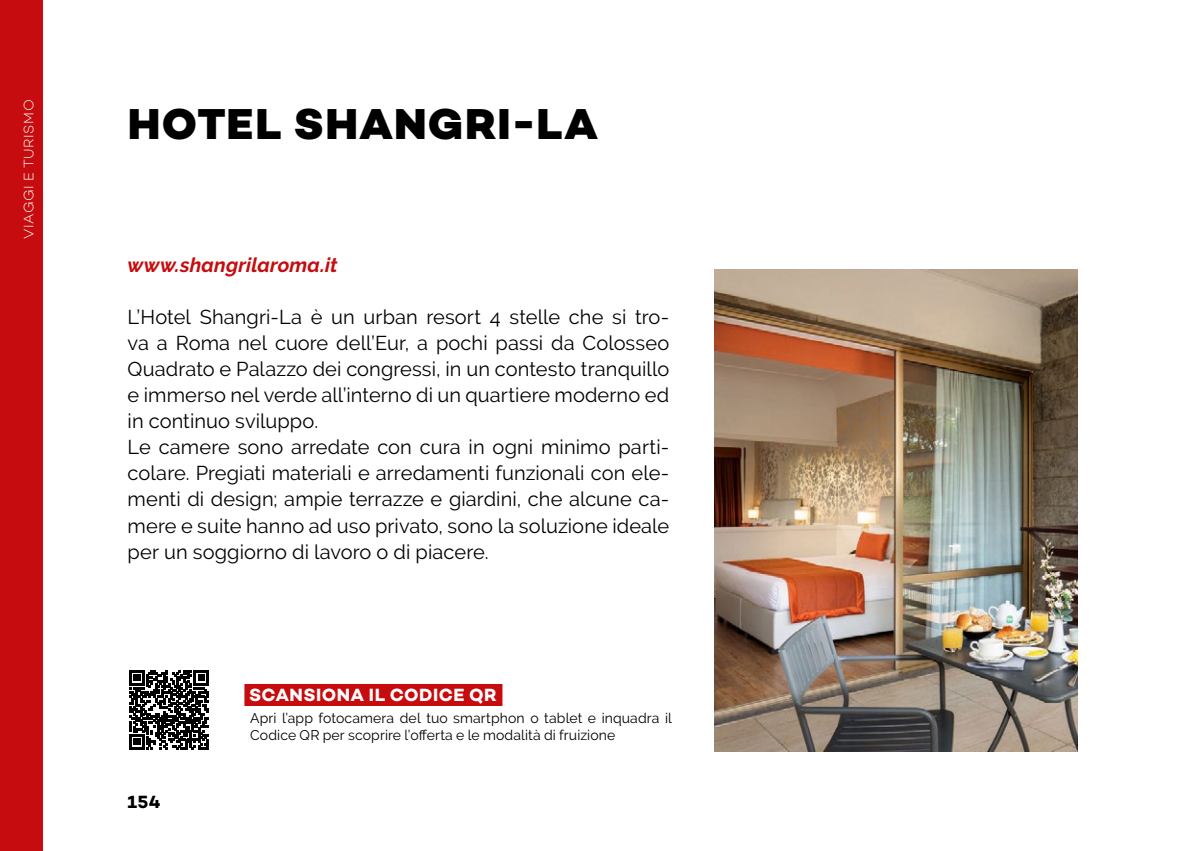
<style>
.page{position:relative;width:1191px;height:851px;background:#fff}
.page>*{position:absolute;margin:0;border:0;box-sizing:border-box;transform-origin:0 0}
.titolo{font:800 44px "Campton";letter-spacing:.03em;color:#000}
.tetso{font:20px/26px "Raleway";letter-spacing:.005em;color:#000;text-align:justify}
.sito_internet{font:italic 700 20px "Raleway";letter-spacing:.01em;color:#c60c0e}
.scan{font:700 18px "Campton";letter-spacing:.025em;color:#fff}
.t1{font:700 18px "Campton";color:#000}
.fotografo{font:14px/16.8px "Raleway";letter-spacing:.01em;color:#000}
.t2{font:300 14px "Campton";letter-spacing:.04em;color:#fff}
</style>
<div class="page">
<div style="left:0;top:0;width:43px;height:850px;background:#c60c0e"></div>
<img style="left:714px;top:269px;width:363px;height:482px">
<svg style="left:129px;top:670px;width:80px;height:79px"></svg>
<div style="left:244px;top:683px;width:258px;height:22px;background:#c60c0e"></div>
<p class="t2" style="left:20px;top:239px;width:141px;rotate:-90deg">VIAGGI E TURISMO</p>
<p class="titolo" style="left:128px;top:96px;width:472px">HOTEL SHANGRI-LA</p>
<p class="sito_internet" style="left:128px;top:254px;width:212px">www.shangrilaroma.it</p>
<p class="tetso" style="left:128px;top:304px;width:543px">L’Hotel Shangri-La è un urban resort 4 stelle che si tro&shy;va a Roma nel cuore dell’Eur, a pochi passi da Colosseo Quadrato e Palazzo dei congressi, in un contesto tranquillo e immerso nel verde all’interno di un quartiere moderno ed in continuo sviluppo.</p>
<p class="tetso" style="left:128px;top:434px;width:543px">Le camere sono arredate con cura in ogni minimo parti&shy;colare. Pregiati materiali e arredamenti funzionali con ele&shy;menti di design; ampie terrazze e giardini, che alcune ca&shy;mere e suite hanno ad uso privato, sono la soluzione ideale per un soggiorno di lavoro o di piacere.</p>
<p class="t1" style="left:128px;top:790px;width:35px">154</p>
<p class="scan" style="left:249px;top:683px;width:249px">SCANSIONA IL CODICE QR</p>
<p class="fotografo" style="left:250px;top:709px;width:423px">Apri l’app fotocamera del tuo smartphon o tablet e inquadra il<br>Codice QR per scoprire l’offerta e le modalità di fruizione</p>
</div>
